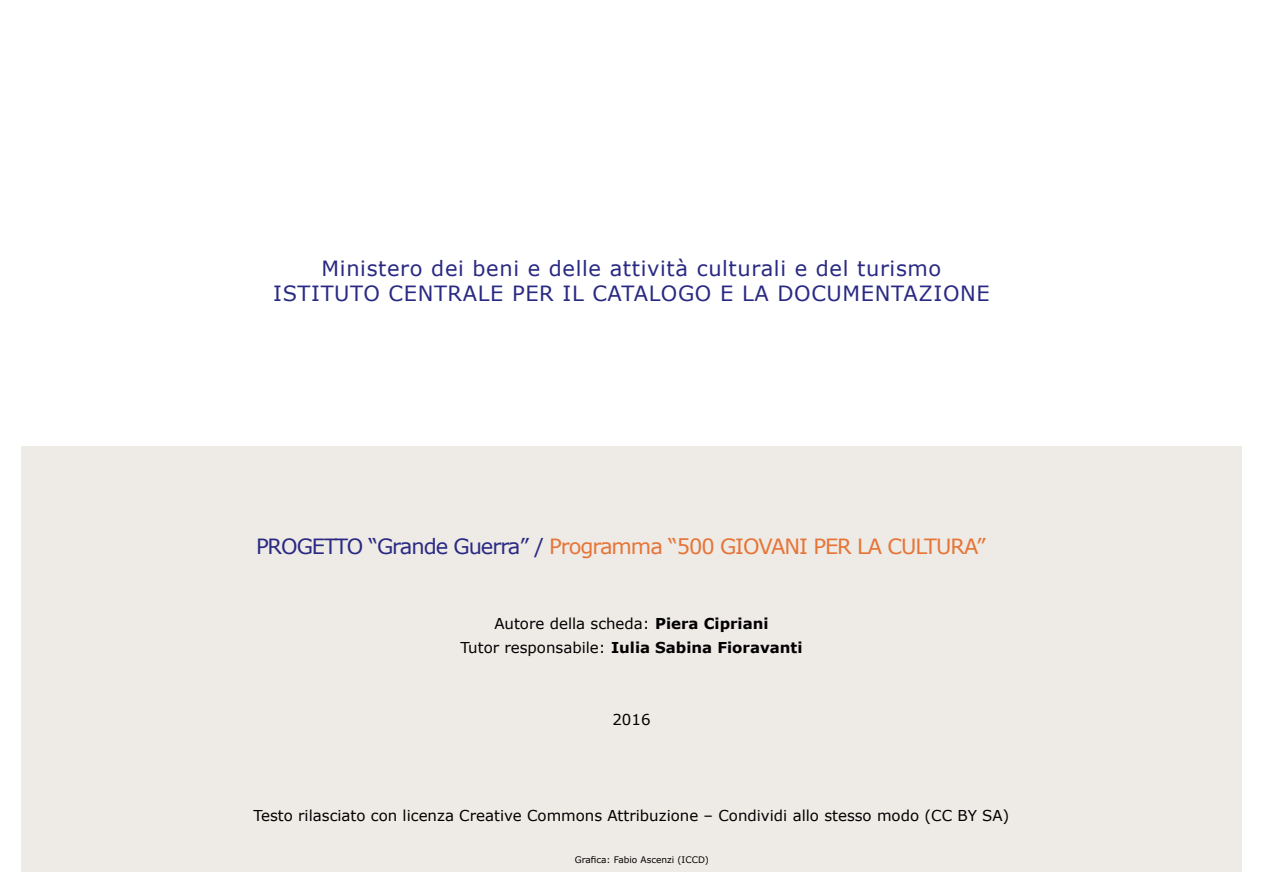
<style>
.page{position:relative;width:1263px;height:893px;background:#fff}
.page>*{position:absolute;margin:0;border:0;box-sizing:border-box;transform-origin:0 0}
.t1{font:21px/25.2px "Verdana";letter-spacing:.03em;color:#292983;text-align:center}
.t2{font:21px "Verdana";letter-spacing:-.05em;color:#e67436}
.t3{font:15px/24px "Verdana";color:#000;text-align:center}
.t4{font:9px "Verdana";color:#000}
.s1{color:#292983}
.s2{font-weight:700}
</style>
<div class="page">
<div style="left:21px;top:446px;width:1221px;height:426px;background:#eeeae6"></div>
<h1 class="t1" style="left:273px;top:255px;width:718px">Ministero dei beni e delle attività culturali e del turismo<br>ISTITUTO CENTRALE PER IL CATALOGO E LA DOCUMENTAZIONE</h1>
<h1 class="t2" style="left:256px;top:532px;width:731px"><span class="s1">PROGETTO “Grande Guerra” /</span> Programma “500 GIOVANI PER LA CULTURA”</h1>
<p class="t3" style="left:460px;top:611px;width:343px">Autore della scheda: <span class="s2">Piera Cipriani<br></span>Tutor responsabile: <span class="s2">Iulia Sabina Fioravanti</span></p>
<p class="t3" style="left:612px;top:707px;width:38px">2016</p>
<p class="t3" style="left:254px;top:803px;width:757px">Testo rilasciato con licenza Creative Commons Attribuzione – Condividi allo stesso modo (CC BY SA)</p>
<p class="t4" style="left:575px;top:853px;width:136px">Grafica: Fabio Ascenzi (ICCD)</p>
</div>
